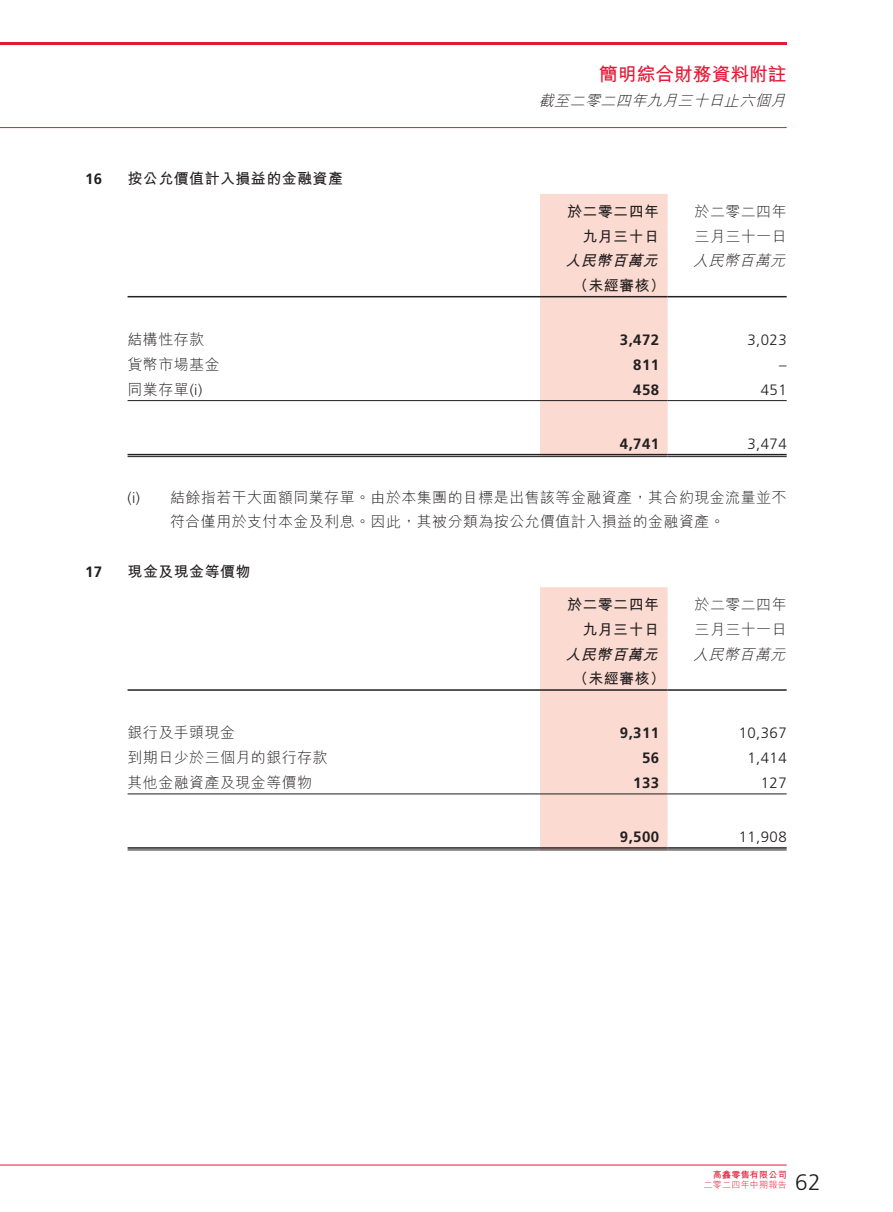
<style>
.page{position:relative;width:893px;height:1212px;background:#fff}
.page>*{position:absolute;margin:0;border:0;box-sizing:border-box;transform-origin:0 0}
.t1{font:300 22.5px "Frutiger LT Std";color:#231f20}
.t2{font:700 18.75px "M Hei HK";color:#e51836}
.t3{font:300 15px "M Hei HK";letter-spacing:.03em;color:#231f20}
.t4{font:700 15px "M Hei HK";letter-spacing:.03em;color:#231f20}
.t5{font:300 15px "Frutiger LT Std";letter-spacing:.03em;color:#231f20}
.t6{font:700 15px "Frutiger LT Std";letter-spacing:.03em;color:#231f20}
.t7{font:italic 300 15px "M Hei HK";color:#231f20}
.t8{font:italic 700 15px "M Hei HK";color:#231f20}
.t9{font:300 9px "M Hei HK";letter-spacing:.03em;color:#e51836}
.t10{font:700 9px "M Hei HK";letter-spacing:.03em;color:#e51836}
.s1{font-family:"Frutiger LT Std"}
</style>
<div class="page">
<hr style="left:0;top:43px;width:787px;height:2px;background:#e51836">
<hr style="left:0;top:127px;width:787px;height:1px;background:#e51836">
<hr style="left:0;top:1164px;width:787px;height:1px;background:#e51836">
<div style="left:540px;top:194px;width:128px;height:262px;background:#fbdbd1"></div>
<hr style="left:128px;top:296px;width:412px;height:1px;background:#231f20">
<hr style="left:540px;top:296px;width:128px;height:1px;background:#231f20">
<hr style="left:668px;top:296px;width:119px;height:1px;background:#231f20">
<hr style="left:128px;top:400px;width:412px;height:1px;background:#231f20">
<hr style="left:540px;top:400px;width:128px;height:1px;background:#231f20">
<hr style="left:668px;top:400px;width:119px;height:1px;background:#231f20">
<hr style="left:128px;top:454px;width:412px;height:1px;background:#231f20">
<hr style="left:128px;top:456px;width:412px;height:1px;background:#231f20">
<hr style="left:540px;top:454px;width:128px;height:1px;background:#231f20">
<hr style="left:540px;top:456px;width:128px;height:1px;background:#231f20">
<hr style="left:668px;top:454px;width:119px;height:1px;background:#231f20">
<hr style="left:668px;top:456px;width:119px;height:1px;background:#231f20">
<div style="left:540px;top:587px;width:128px;height:263px;background:#fbdbd1"></div>
<hr style="left:128px;top:689px;width:412px;height:2px;background:#231f20">
<hr style="left:540px;top:689px;width:128px;height:2px;background:#231f20">
<hr style="left:668px;top:689px;width:119px;height:2px;background:#231f20">
<hr style="left:128px;top:793px;width:412px;height:1px;background:#231f20">
<hr style="left:540px;top:793px;width:128px;height:1px;background:#231f20">
<hr style="left:668px;top:793px;width:119px;height:1px;background:#231f20">
<hr style="left:128px;top:847px;width:412px;height:2px;background:#231f20">
<hr style="left:128px;top:850px;width:412px;height:1px;background:#231f20">
<hr style="left:540px;top:847px;width:128px;height:2px;background:#231f20">
<hr style="left:540px;top:850px;width:128px;height:1px;background:#231f20">
<hr style="left:668px;top:847px;width:119px;height:2px;background:#231f20">
<hr style="left:668px;top:850px;width:119px;height:1px;background:#231f20">
<p class="t6" style="left:85px;top:169px;width:19px">16</p>
<p class="t6" style="left:85px;top:563px;width:19px">17</p>
<p class="t2" style="left:599px;top:60px;width:189px">簡明綜合財務資料附註</p>
<p class="t7" style="left:539px;top:93px;width:252px">截至二零二四年九月三十日止六個月</p>
<p class="t4" style="left:128px;top:167px;width:217px">按公允價值計入損益的金融資產</p>
<p class="t4" style="left:567px;top:200px;width:94px">於二零二四年</p>
<p class="t3" style="left:695px;top:204px;width:94px">於二零二四年</p>
<p class="t4" style="left:582px;top:225px;width:78px">九月三十日</p>
<p class="t3" style="left:695px;top:228px;width:94px">三月三十一日</p>
<p class="t8" style="left:565px;top:250px;width:99px">人民幣百萬元</p>
<p class="t4" style="left:573px;top:275px;width:94px">（未經審核(</p>
<p class="t7" style="left:693px;top:253px;width:98px">人民幣百萬元</p>
<p class="t3" style="left:128px;top:332px;width:78px">結構性存款</p>
<p class="t6" style="left:620px;top:331px;width:41px">3,472</p>
<p class="t5" style="left:747px;top:331px;width:41px">3,023</p>
<p class="t3" style="left:128px;top:357px;width:94px">貨幣市場基金</p>
<p class="t6" style="left:633px;top:356px;width:27px">811</p>
<p class="t5" style="left:779px;top:356px;width:9px">–</p>
<p class="t3" style="left:128px;top:381px;width:76px">同業存單 <span class="s1">(i(</span></p>
<p class="t6" style="left:633px;top:380px;width:27px">458</p>
<p class="t5" style="left:761px;top:381px;width:27px">451</p>
<p class="t5" style="left:128px;top:489px;width:14px">) i(</p>
<p class="t5" style="left:747px;top:435px;width:41px">3,474</p>
<p class="t6" style="left:620px;top:434px;width:41px">4,741</p>
<p class="t3" style="left:170px;top:489px;width:618px">結餘指若干大面額同業存單。由於本集團的目標是出售該等金融資產，其合約現金流量並不</p>
<p class="t3" style="left:170px;top:514px;width:556px">符合僅用於支付本金及利息。因此，其被分類為按公允價值計入損益的金融資產。</p>
<p class="t4" style="left:128px;top:560px;width:124px">現金及現金等價物</p>
<p class="t4" style="left:567px;top:594px;width:94px">於二零二四年</p>
<p class="t3" style="left:695px;top:597px;width:94px">於二零二四年</p>
<p class="t4" style="left:582px;top:618px;width:78px">九月三十日</p>
<p class="t3" style="left:695px;top:622px;width:94px">三月三十一日</p>
<p class="t8" style="left:565px;top:643px;width:99px">人民幣百萬元</p>
<p class="t4" style="left:573px;top:668px;width:94px">（未經審核(</p>
<p class="t7" style="left:693px;top:646px;width:98px">人民幣百萬元</p>
<p class="t3" style="left:128px;top:725px;width:109px">銀行及手頭現金</p>
<p class="t6" style="left:620px;top:724px;width:41px">9,311</p>
<p class="t5" style="left:739px;top:725px;width:49px">10,367</p>
<p class="t3" style="left:128px;top:750px;width:202px">到期日少於三個月的銀行存款</p>
<p class="t6" style="left:642px;top:749px;width:19px">56</p>
<p class="t5" style="left:747px;top:749px;width:41px">1,414</p>
<p class="t3" style="left:128px;top:775px;width:186px">其他金融資產及現金等價物</p>
<p class="t6" style="left:633px;top:774px;width:27px">133</p>
<p class="t5" style="left:761px;top:774px;width:27px">127</p>
<p class="t6" style="left:620px;top:828px;width:41px">9,500</p>
<p class="t5" style="left:739px;top:828px;width:49px">11,908</p>
<p class="t10" style="left:713px;top:1167px;width:75px">高鑫零售有限公司</p>
<p class="t9" style="left:704px;top:1180px;width:85px">二零二四年中期報告</p>
<h1 class="t1" style="left:795px;top:1169px;width:27px">62</h1>
</div>
